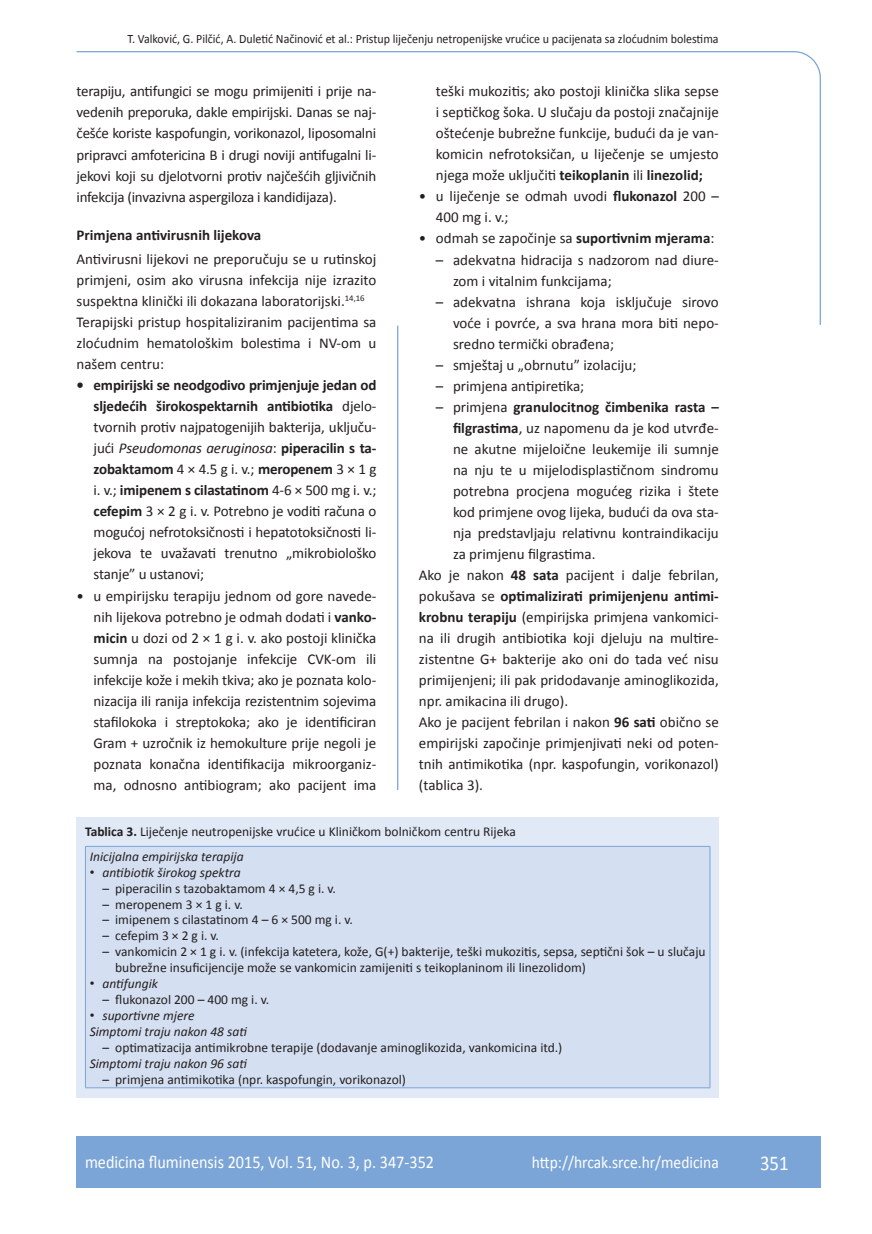
<style>
.page{position:relative;width:872px;height:1234px;background:#fff}
.page>*{position:absolute;margin:0;border:0;box-sizing:border-box;transform-origin:0 0}
.t1{font:21px "Calibri";color:#fff;scale:.9 1}
.t2{font:18px "Calibri";color:#fff;scale:.9 1}
.t3{font:17.25px "Calibri";color:#fff;scale:.9 1}
.t4{font:15px/21px "Calibri";color:#231f20;text-align:justify}
.t5{font:700 15px "Calibri";color:#231f20}
.t6{font:13.5px/25px "Calibri";color:#231f20}
.t7{font:italic 13.5px/15.9px "Calibri";color:#231f20}
.t8{font:12.75px "Calibri";color:#231f20;scale:.94 1}
.s1{font-weight:700}
.s2{font-style:italic}
.s3{font-weight:400}
.s4{font-family:"Arial";font-style:normal}
</style>
<div class="page">
<svg style="left:76px;top:51px;width:745px;height:275px"></svg>
<hr style="left:397px;top:325px;width:1px;height:464px;background:#7ca5d7">
<div style="left:77px;top:1135px;width:744px;height:51px;background:#7ca5d7"></div>
<div style="left:77px;top:817px;width:642px;height:280px;background:#e1e9f6"></div>
<div style="left:85px;top:846px;width:625px;height:241px;background:#d4dff1"></div>
<hr style="left:85px;top:845px;width:625px;height:1px;background:#7ca5d7">
<hr style="left:85px;top:846px;width:1px;height:241px;background:#7ca5d7">
<hr style="left:709px;top:846px;width:1px;height:241px;background:#7ca5d7">
<hr style="left:85px;top:1087px;width:625px;height:1px;background:#7ca5d7">
<p class="t8" style="left:128px;top:30px;width:630px">T. Valković, G. Pilčić, A. Duletić Načinović et al.: Pristup liječenju netropenijske vrućice u pacijenata sa zloćudnim bolestima</p>
<p class="t4" style="left:77px;top:80px;width:301px">terapiju, antifungici se mogu primijeniti i prije na&shy;vedenih preporuka, dakle empirijski. Danas se naj&shy;češće koriste kaspofungin, vorikonazol, liposomalni pripravci amfotericina B i drugi noviji antifugalni li&shy;jekovi koji su djelotvorni protiv najčešćih gljivičnih infekcija (invazivna aspergiloza i kandidijaza).</p>
<p class="t5" style="left:77px;top:225px;width:186px">Primjena antivirusnih lijekova</p>
<p class="t4" style="left:77px;top:247px;width:301px;text-align:left">Antivirusni lijekovi ne preporučuju se u rutinskoj primjeni, osim ako virusna infekcija nije izrazito suspektna klinički ili dokazana laboratorijski.<sup>14,16<br></sup>Terapijski pristup hospitaliziranim pacijentima sa zloćudnim hematološkim bolestima i NV-om u našem centru:</p>
<p class="t4" style="left:94px;top:373px;width:284px;text-indent:-17px"><span class="s1">• empirijski se neodgodivo primjenjuje jedan od sljedećih širokospektarnih antibiotika</span> djelo&shy;tvornih protiv najpatogenijih bakterija, uključu&shy;jući <span class="s2">Pseudomonas aeruginosa</span>: <span class="s1">piperacilin s ta&shy;zobaktamom</span> 4 × 4.5 g i. v.; <span class="s1">meropenem</span> 3 × 1 g i. v.; <span class="s1">imipenem s cilastatinom</span> 4-6 × 500 mg i. v.; <span class="s1">cefepim</span> 3 × 2 g i. v. Potrebno je voditi računa o mogućoj nefrotoksičnosti i hepatotoksičnosti li&shy;jekova te uvažavati trenutno „mikrobiološko stanje” u ustanovi;</p>
<p class="t4" style="left:94px;top:584px;width:284px;text-indent:-17px">• u empirijsku terapiju jednom od gore navede&shy;nih lijekova potrebno je odmah dodati i <span class="s1">vanko&shy;micin</span> u dozi od 2 × 1 g i. v. ako postoji klinička sumnja na postojanje infekcije CVK-om ili infekcije kože i mekih tkiva; ako je poznata kolo&shy;nizacija ili ranija infekcija rezistentnim sojevima stafilokoka i streptokoka; ako je identificiran Gram + uzročnik iz hemokulture prije negoli je poznata konačna identifikacija mikroorganiz&shy;ma, odnosno antibiogram; ako pacijent ima</p>
<p class="t4" style="left:436px;top:80px;width:284px">teški mukozitis; ako postoji klinička slika sepse i septičkog šoka. U slučaju da postoji značajnije oštećenje bubrežne funkcije, budući da je van&shy;komicin nefrotoksičan, u liječenje se umjesto njega može uključiti <span class="s1">teikoplanin</span> ili <span class="s1">linezolid;</span></p>
<p class="t4" style="left:436px;top:185px;width:284px;text-indent:-17px">• u liječenje se odmah uvodi <span class="s1">flukonazol</span> 200 –<br>400 mg i. v.;</p>
<p class="t4" style="left:419px;top:227px;width:297px">• odmah se započinje sa <span class="s1">suportivnim mjerama</span>:</p>
<p class="t4" style="left:453px;top:248px;width:267px;text-indent:-17px">– adekvatna hidracija s nadzorom nad diure&shy;zom i vitalnim funkcijama;</p>
<p class="t4" style="left:453px;top:290px;width:267px;text-indent:-17px">– adekvatna ishrana koja isključuje sirovo voće i povrće, a sva hrana mora biti nepo&shy;sredno termički obrađena;</p>
<p class="t4" style="left:436px;top:353px;width:202px">– smještaj u „obrnutu” izolaciju;</p>
<p class="t4" style="left:436px;top:374px;width:150px">– primjena antipiretika;</p>
<p class="t5" style="left:436px;top:397px;width:284px"><span class="s3">– primjena</span> granulocitnog čimbenika rasta –</p>
<p class="t4" style="left:453px;top:416px;width:267px"><span class="s1">filgrastima</span>, uz napomenu da je kod utvrđe-</p>
<p class="t4" style="left:453px;top:437px;width:267px">ne akutne mijeloične leukemije ili sumnje</p>
<p class="t4" style="left:453px;top:458px;width:267px">na nju te u mijelodisplastičnom sindromu</p>
<p class="t4" style="left:453px;top:479px;width:267px">potrebna procjena mogućeg rizika i štete</p>
<p class="t4" style="left:453px;top:500px;width:267px">kod primjene ovog lijeka, budući da ova sta-</p>
<p class="t4" style="left:453px;top:521px;width:267px">nja predstavljaju relativnu kontraindikaciju</p>
<p class="t4" style="left:453px;top:542px;width:144px">za primjenu filgrastima.</p>
<p class="t4" style="left:419px;top:563px;width:301px">Ako je nakon <span class="s1">48 sata</span> pacijent i dalje febrilan,</p>
<p class="t5" style="left:419px;top:586px;width:301px"><span class="s3">pokušava se</span> optimalizirati primijenjenu antimi-</p>
<p class="t4" style="left:419px;top:605px;width:301px"><span class="s1">krobnu terapiju</span> (empirijska primjena vankomici-</p>
<p class="t4" style="left:419px;top:626px;width:300px">na ili drugih antibiotika koji djeluju na multire-</p>
<p class="t4" style="left:419px;top:647px;width:301px">zistentne G+ bakterije ako oni do tada već nisu</p>
<p class="t4" style="left:419px;top:668px;width:301px">primijenjeni; ili pak pridodavanje aminoglikozida,</p>
<p class="t4" style="left:419px;top:689px;width:151px">npr. amikacina ili drugo).</p>
<p class="t4" style="left:419px;top:710px;width:301px">Ako je pacijent febrilan i nakon <span class="s1">96 sati</span> obično se</p>
<p class="t4" style="left:419px;top:731px;width:301px">empirijski započinje primjenjivati neki od poten-</p>
<p class="t4" style="left:419px;top:752px;width:301px">tnih antimikotika (npr. kaspofungin, vorikonazol)</p>
<p class="t4" style="left:419px;top:773px;width:66px">(tablica 3).</p>
<p class="t6" style="left:90px;top:818px;width:428px;text-indent:-5px"><span class="s1">Tablica 3.</span> Liječenje neutropenijske vrućice u Kliničkom bolničkom centru Rijeka<br><span class="s2">Inicijalna empirijska terapija</span></p>
<p class="t7" style="left:90px;top:863px;width:153px"><span class="s4">•</span> antibiotik širokog spektra</p>
<p class="t6" style="left:102px;top:874px;width:235px">– piperacilin s tazobaktamom 4 × 4,5 g i. v.</p>
<p class="t6" style="left:102px;top:890px;width:142px">– meropenem 3 × 1 g i. v.</p>
<p class="t6" style="left:102px;top:906px;width:252px">– imipenem s cilastatinom 4 – 6 × 500 mg i. v.</p>
<p class="t6" style="left:102px;top:922px;width:118px">– cefepim 3 × 2 g i. v.</p>
<p class="t6" style="left:115px;top:943px;width:592px;line-height:15.9px;text-indent:-13px">– vankomicin 2 × 1 g i. v. (infekcija katetera, kože, G(+) bakterije, teški mukozitis, sepsa, septični šok – u slučaju bubrežne insuficijencije može se vankomicin zamijeniti s teikoplaninom ili linezolidom)</p>
<p class="t7" style="left:90px;top:974px;width:70px"><span class="s4">•</span> antifungik</p>
<p class="t6" style="left:102px;top:986px;width:168px">– flukonazol 200 – 400 mg i. v.</p>
<p class="t7" style="left:90px;top:1006px;width:159px"><span class="s4">•</span> suportivne mjere<br>Simptomi traju nakon 48 sati</p>
<p class="t6" style="left:102px;top:1033px;width:461px">– optimatizacija antimikrobne terapije (dodavanje aminoglikozida, vankomicina itd.)</p>
<p class="t7" style="left:90px;top:1054px;width:159px">Simptomi traju nakon 96 sati</p>
<p class="t6" style="left:102px;top:1065px;width:305px">– primjena antimikotika (npr. kaspofungin, vorikonazol)</p>
<p class="t2" style="left:85px;top:1150px;width:389px">medicina fluminensis 2015, Vol. 51, No. 3, p. 347-352</p>
<p class="t3" style="left:532px;top:1151px;width:209px">http://hrcak.srce.hr/medicina</p>
<h1 class="t1" style="left:760px;top:1149px;width:33px">351</h1>
</div>
